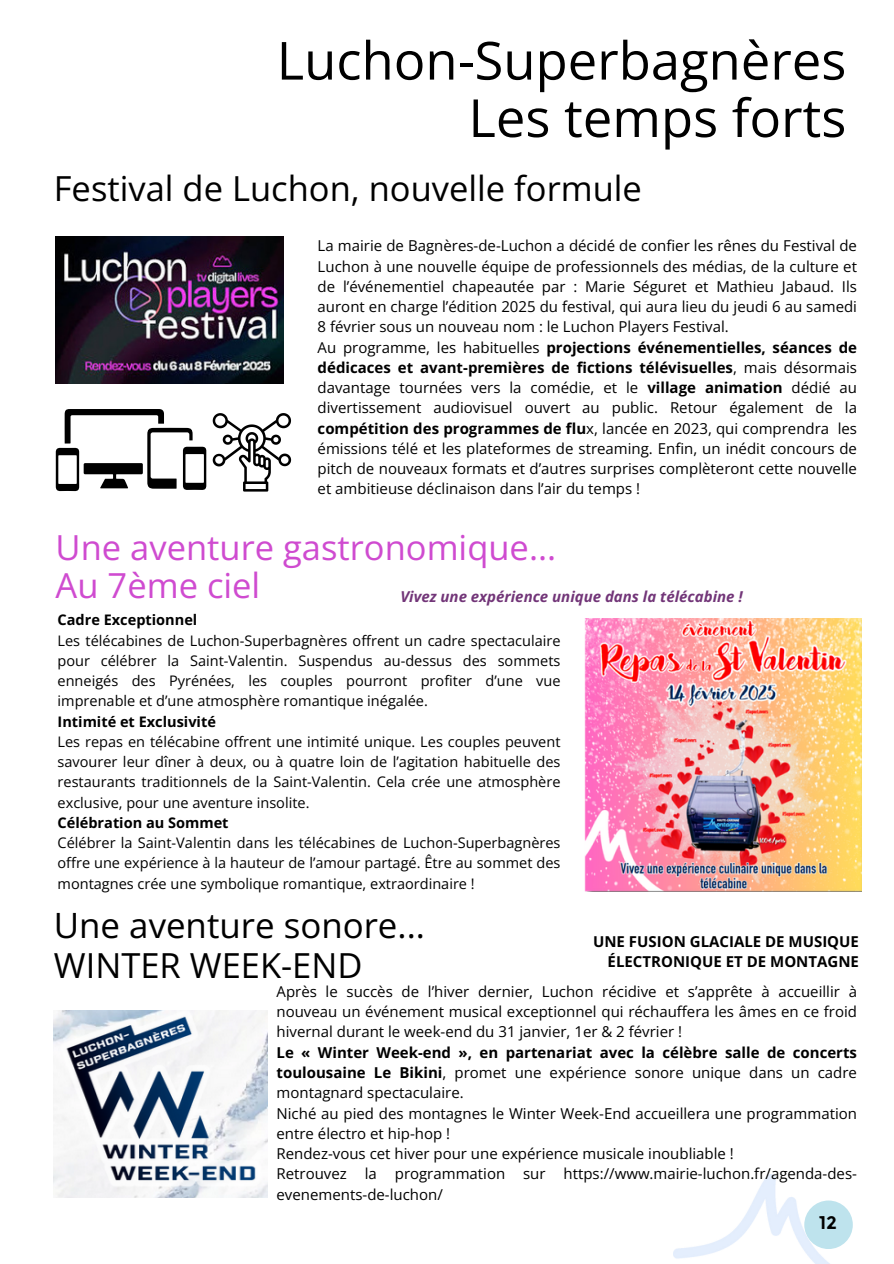
<style>
.page{position:relative;width:894px;height:1264px;background:#fff}
.page>*{position:absolute;margin:0;border:0;box-sizing:border-box;transform-origin:0 0}
.t1{font:52.5px/57.3px "Open Sans";color:#000;text-align:right}
.t2{font:34.8px "Open Sans";color:#000}
.t3{font:34.5px "Open Sans";color:#000}
.t4{font:34.5px/38.2px "Open Sans";color:#cf4bd0}
.t5{font:17.4px "JA Jaya Giri Sans";color:#000}
.t6{font:15px/20.2px "Open Sans";color:#000;text-align:justify}
.t7{font:700 15px/20.2px "Open Sans";color:#000;text-align:justify}
.t8{font:italic 700 15px "Open Sans";color:#723578}
.t9{font:14.55px/20.2px "Open Sans";color:#000;text-align:justify}
.t10{font:700 14.55px "Open Sans";color:#000}
.s1{font-weight:700}
.s2{font-weight:400}
</style>
<div class="page">
<img style="left:584px;top:618px;width:276px;height:273px">
<img style="left:56px;top:237px;width:227px;height:146px">
<svg style="left:56px;top:409px;width:150px;height:82px"></svg>
<svg style="left:213px;top:413px;width:78px;height:78px"></svg>
<img style="left:673px;top:1174px;width:180px;height:89px">
<img style="left:54px;top:1010px;width:214px;height:187px">
<h2 class="t1" style="left:276px;top:31px;width:571px">Luchon-Superbagnères<br>Les temps forts</h2>
<h2 class="t3" style="left:54px;top:164px;width:589px">Festival de Luchon, nouvelle formule</h2>
<p class="t6" style="left:317px;top:235px;width:540px">La mairie de Bagnères-de-Luchon a décidé de confier les rênes du Festival de Luchon à une nouvelle équipe de professionnels des médias, de la culture et de l’événementiel chapeautée par : Marie Séguret et Mathieu Jabaud. Ils auront en charge l’édition 2025 du festival, qui aura lieu du jeudi 6 au samedi 8 février sous un nouveau nom : le Luchon Players Festival.</p>
<p class="t6" style="left:317px;top:336px;width:540px">Au programme, les habituelles <span class="s1">projections événementielles, séances de dédicaces et avant-premières de fictions télévisuelles</span>, mais désormais davantage tournées vers la comédie, et le <span class="s1">village animation</span> dédié au divertissement audiovisuel ouvert au public. Retour également de la <span class="s1">compétition des programmes de flu</span>x, lancée en 2023, qui comprendra les émissions télé et les plateformes de streaming. Enfin, un inédit concours de pitch de nouveaux formats et d’autres surprises complèteront cette nouvelle et ambitieuse déclinaison dans l’air du temps !</p>
<h4 class="t4" style="left:56px;top:527px;width:502px">Une aventure gastronomique...<br>Au 7ème ciel</h4>
<p class="t8" style="left:400px;top:586px;width:343px">Vivez une expérience unique dans la télécabine !</p>
<p class="t10" style="left:58px;top:609px;width:141px">Cadre Exceptionnel</p>
<p class="t9" style="left:58px;top:630px;width:504px">Les télécabines de Luchon-Superbagnères offrent un cadre spectaculaire pour célébrer la Saint-Valentin. Suspendus au-dessus des sommets enneigés des Pyrénées, les couples pourront profiter d’une vue imprenable et d’une atmosphère romantique inégalée.</p>
<p class="t10" style="left:58px;top:711px;width:160px">Intimité et Exclusivité</p>
<p class="t9" style="left:58px;top:731px;width:504px">Les repas en télécabine offrent une intimité unique. Les couples peuvent savourer leur dîner à deux, ou à quatre loin de l’agitation habituelle des restaurants traditionnels de la Saint-Valentin. Cela crée une atmosphère exclusive, pour une aventure insolite.</p>
<p class="t10" style="left:58px;top:812px;width:172px">Célébration au Sommet</p>
<p class="t9" style="left:58px;top:832px;width:504px">Célébrer la Saint-Valentin dans les télécabines de Luchon-Superbagnères offre une expérience à la hauteur de l’amour partagé. Être au sommet des montagnes crée une symbolique romantique, extraordinaire !</p>
<h3 class="t2" style="left:54px;top:901px;width:372px">Une aventure sonore...</h3>
<h3 class="t3" style="left:54px;top:940px;width:310px">WINTER WEEK-END</h3>
<p class="t6" style="left:276px;top:981px;width:582px">Après le succès de l’hiver dernier, Luchon récidive et s’apprête à accueillir à nouveau un événement musical exceptionnel qui réchauffera les âmes en ce froid hivernal durant le week-end du 31 janvier, 1er &amp; 2 février !</p>
<p class="t7" style="left:276px;top:1041px;width:582px">Le « Winter Week-end », en partenariat avec la célèbre salle de concerts toulousaine Le Bikini<span class="s2">, promet une expérience sonore unique dans un cadre montagnard spectaculaire.</span></p>
<p class="t6" style="left:276px;top:1102px;width:582px">Niché au pied des montagnes le Winter Week-End accueillera une programmation entre électro et hip-hop !</p>
<p class="t6" style="left:276px;top:1143px;width:458px">Rendez-vous cet hiver pour une expérience musicale inoubliable !</p>
<p class="t6" style="left:276px;top:1163px;width:582px">Retrouvez la programmation sur https://www.mairie-luchon.fr/agenda-des&shy;evenements-de-luchon/</p>
<p class="t7" style="left:593px;top:931px;width:267px;text-align:right">UNE FUSION GLACIALE DE MUSIQUE<br>ÉLECTRONIQUE ET DE MONTAGNE</p>
<h1 class="t5" style="left:819px;top:1214px;width:20px">12</h1>
</div>
